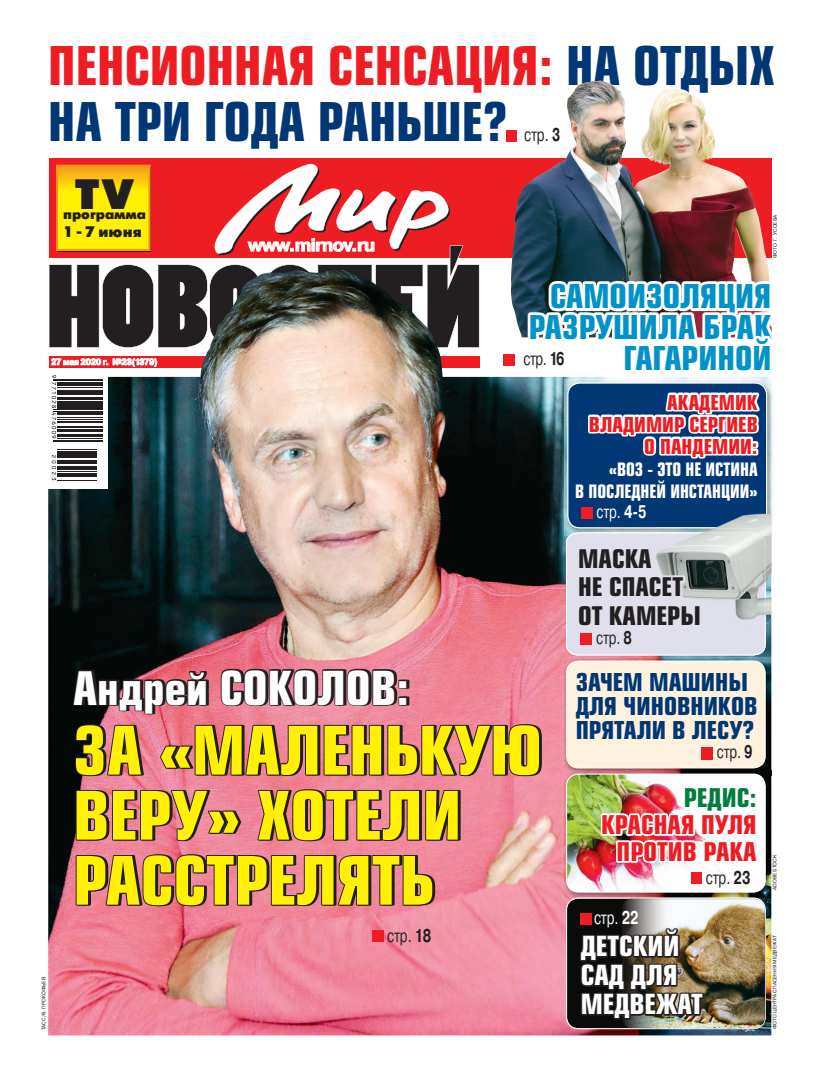
<style>
.page{position:relative;width:820px;height:1078px;background:#fff}
.page>*{position:absolute;margin:0;border:0;box-sizing:border-box;transform-origin:0 0}
.t1{font:700 65px/65px "Europe Cond";color:#fff101}
.t2{font:700 52px/56px "Europe Cond";color:#013775;scale:.96 1}
.t3{font:700 45.7px "Europe Cond";color:#fff}
.t4{font:42.4px "Futura Futuris X";color:#231f20}
.t5{font:700 32px/31px "Europe Cond";color:#0092c8;text-align:right}
.t6{font:700 27px/29px "Europe Cond";color:#fff}
.t7{font:700 25.1px/27px "Europe Cond";color:#ee1d23;text-align:right}
.t8{font:700 25px/28.4px "Europe Cond";color:#231f20}
.t9{font:700 24px/24px "Europe Cond";color:#013775}
.t10{font:700 20px/22px "Europe Cond";color:#ee1d23;text-align:right}
.t11{font:18.4px "Pragmatica";letter-spacing:-.025em;color:#231f20;scale:.71 1}
.t12{font:18.4px "Pragmatica";letter-spacing:-.025em;color:#231f20;scale:.7 1}
.t13{font:18.4px "Pragmatica";color:#fff;scale:.71 1}
.t14{font:18.2px "Pragmatica";letter-spacing:-.02em;color:#231f20;scale:.71 1}
.t15{font:18.2px "Pragmatica";color:#fff;scale:.71 1}
.t16{font:700 18px/22px "Europe Cond";color:#fff;text-align:right;scale:.9 1}
.t17{font:700 17.8px "Pragmatica";letter-spacing:-.03em;color:#fff}
.t18{font:15.3px "Futura Futuris X";color:#231f20;scale:.94 1}
.t19{font:13.6px "Futura Futuris X";color:#231f20}
.t20{font:700 8.7px "Pragmatica";color:#fff;scale:.9 1}
.t21{font:5px "Pragmatica";color:#231f20}
.s1{color:#ee1d23}
.s2{font-weight:700}
.s3{font-size:45px}
.s4{color:#007e3d}
</style>
<div class="page">
<img style="left:48px;top:80px;width:724px;height:948px">
<div style="left:691px;top:872px;width:10px;height:11px;background:#ee1d23"></div>
<div style="left:580px;top:507px;width:12px;height:12px;background:#ee1d23"></div>
<p class="t2" style="left:48px;top:42px;width:758px"><span class="s1">ПЕНСИОННАЯ СЕНСАЦИЯ:</span> НА ОТДЫХ<br>НА ТРИ ГОДА РАНЬШЕ?</p>
<p class="t11" style="left:524px;top:127px;width:53px">стр. <span class="s2">3</span></p>
<p class="t4" style="left:75px;top:177px;width:60px">TV</p>
<p class="t18" style="left:63px;top:225px;width:85px">1 - 7 июня</p>
<p class="t19" style="left:63px;top:208px;width:85px">программа</p>
<p class="t20" style="left:51px;top:358px;width:119px">27 мая 2020 г. №23(1379)</p>
<p class="t17" style="left:248px;top:239px;width:128px">www.mirnov.ru</p>
<p class="t21" style="left:772px;top:258px;width:45px;rotate:-90deg">ФОТО Г. УСОЕВА</p>
<p class="t5" style="left:528px;top:283px;width:244px">САМОИЗОЛЯЦИЯ<br>РАЗРУШИЛА БРАК<br>ГАГАРИНОЙ</p>
<p class="t12" style="left:523px;top:352px;width:60px">стр. <span class="s2">16</span></p>
<p class="t10" style="left:588px;top:393px;width:170px">АКАДЕМИК<br>ВЛАДИМИР СЕРГИЕВ<br>О ПАНДЕМИИ:</p>
<p class="t16" style="left:575px;top:459px;width:204px">«ВОЗ - ЭТО НЕ ИСТИНА<br>В ПОСЛЕДНЕЙ ИНСТАНЦИИ»</p>
<p class="t15" style="left:596px;top:505px;width:72px">стр. <span class="s2">4-5</span></p>
<p class="t8" style="left:578px;top:546px;width:124px">МАСКА<br>НЕ СПАСЕТ<br>ОТ КАМЕРЫ</p>
<p class="t14" style="left:596px;top:630px;width:52px">стр. <span class="s2">8</span></p>
<p class="t21" style="left:42px;top:1030px;width:55px;rotate:-90deg">ТАСС/В. ПРОКОФЬЕВ</p>
<p class="t3" style="left:73px;top:669px;width:338px"><span class="s3">Андрей</span> СОКОЛОВ:</p>
<p class="t1" style="left:73px;top:723px;width:470px">ЗА «МАЛЕНЬКУЮ<br>ВЕРУ» ХОТЕЛИ<br>РАССТРЕЛЯТЬ</p>
<p class="t11" style="left:387px;top:928px;width:63px">стр. <span class="s2">18</span></p>
<p class="t9" style="left:575px;top:671px;width:183px">ЗАЧЕМ МАШИНЫ<br>ДЛЯ ЧИНОВНИКОВ<br>ПРЯТАЛИ В ЛЕСУ?</p>
<p class="t14" style="left:716px;top:745px;width:52px">стр. <span class="s2">9</span></p>
<p class="t7" style="left:601px;top:786px;width:157px"><span class="s4">РЕДИС:<br></span>КРАСНАЯ ПУЛЯ<br>ПРОТИВ РАКА</p>
<p class="t11" style="left:705px;top:870px;width:64px">стр. <span class="s2">23</span></p>
<p class="t13" style="left:593px;top:910px;width:64px">стр. <span class="s2">22</span></p>
<p class="t6" style="left:580px;top:933px;width:123px">ДЕТСКИЙ<br>САД ДЛЯ<br>МЕДВЕЖАТ</p>
<p class="t21" style="left:772px;top:889px;width:36px;rotate:-90deg">ADOBE STOCK</p>
<p class="t21" style="left:772px;top:1028px;width:95px;rotate:-90deg">ФОТО ЦЕНТРА СПАСЕНИЯ МЕДВЕЖАТ</p>
</div>
